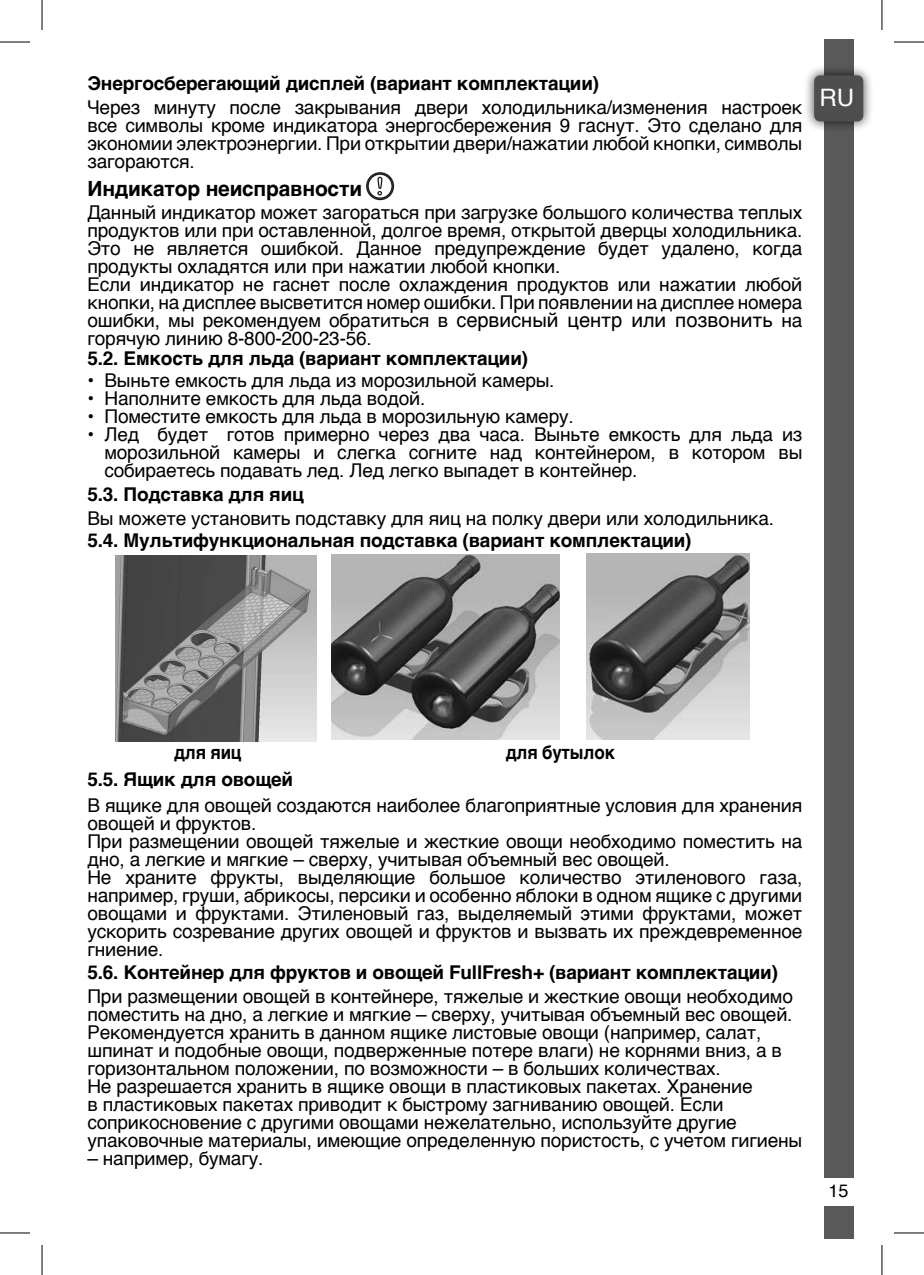
<style>
.page{position:relative;width:924px;height:1275px;background:#fff}
.page>*{position:absolute;margin:0;border:0;box-sizing:border-box;transform-origin:0 0}
.t1{font:24px "Helvetica";color:#fff}
.t2{font:700 20.8px "Helvetica";letter-spacing:-.01em;color:#000}
.t3{font:19px/18px "Helvetica";letter-spacing:-.01em;color:#000;text-align:justify}
.t4{font:700 19px "Helvetica";letter-spacing:-.01em;color:#000}
.t5{font:700 19px "Helvetica";letter-spacing:-.01em;color:#000;scale:.89 1}
.t6{font:18px "Helvetica";color:#000}
.s1{font-size:20px}
</style>
<div class="page">
<div style="left:823px;top:39px;width:30px;height:1138px;background:#595959"></div>
<div style="left:823px;top:1205px;width:30px;height:33px;background:#595959"></div>
<div style="left:802px;top:64px;width:72px;height:68px;background:#000;opacity:.75"></div>
<div style="left:813px;top:75px;width:49px;height:46px;background:#4e4e4e;border-radius:6px"></div>
<img style="left:116px;top:555px;width:200px;height:187px">
<img style="left:331px;top:554px;width:228px;height:185px">
<img style="left:586px;top:553px;width:162px;height:187px">
<svg style="left:366px;top:172px;width:28px;height:28px"></svg>
<hr style="left:0;top:42px;width:30px;height:1px;background:#000">
<hr style="left:893px;top:42px;width:30px;height:1px;background:#000">
<hr style="left:0;top:1232px;width:30px;height:1px;background:#000">
<hr style="left:893px;top:1232px;width:30px;height:1px;background:#000">
<hr style="left:42px;top:0;width:1px;height:30px;background:#000">
<hr style="left:42px;top:1245px;width:1px;height:30px;background:#000">
<hr style="left:881px;top:0;width:1px;height:30px;background:#000">
<hr style="left:881px;top:1245px;width:1px;height:30px;background:#000">
<p class="t4" style="left:87px;top:68px;width:513px">Энергосберегающий дисплей (вариант комплектации)</p>
<p class="t3" style="left:87px;top:99px;width:716px">Через минуту после закрывания двери холодильника/изменения настроек все символы кроме индикатора энергосбережения 9 гаснут. Это сделано для экономии электроэнергии. При открытии двери/нажатии любой кнопки, символы загораются.</p>
<p class="t2" style="left:87px;top:172px;width:276px">Индикатор неисправности</p>
<p class="t3" style="left:87px;top:204px;width:716px">Данный индикатор может загораться при загрузке большого количества теплых продуктов или при оставленной, долгое время, открытой дверцы холодильника.<br>Это не является ошибкой. Данное предупреждение будет удалено, когда продукты охладятся или при нажатии любой кнопки.</p>
<p class="t3" style="left:87px;top:276px;width:716px">Если индикатор не гаснет после охлаждения продуктов или нажатии любой кнопки, на дисплее высветится номер ошибки. При появлении на дисплее номера ошибки, мы рекомендуем обратиться в <span class="s1">сервисный центр или позвонить</span> на горячую линию 8-800-200-23-56.</p>
<p class="t4" style="left:87px;top:343px;width:442px">5.2. Eмкость для льда (вариант комплектации)</p>
<p class="t3" style="left:87px;top:372px;width:468px">• Выньте eмкость для льда из морозильной камеры.</p>
<p class="t3" style="left:87px;top:390px;width:339px">• Наполните eмкость для льда водой.</p>
<p class="t3" style="left:87px;top:408px;width:487px">• Поместите eмкость для льда в морозильную камеру.</p>
<p class="t3" style="left:104px;top:426px;width:699px;text-indent:-17px">• Лeд будет готов примерно через два часа. Выньте eмкость для льда из морозильной камеры и слегка согните над контейнером, в котором вы собираетесь подавать лeд. Лeд легко выпадет в контейнер.</p>
<p class="t4" style="left:87px;top:479px;width:218px">5.3. Подставка для яиц</p>
<p class="t3" style="left:87px;top:509px;width:688px">Вы можете установить подставку для яиц на полку двери или холодильника.</p>
<p class="t4" style="left:87px;top:524px;width:605px">5.4. Мультифункциональная подставка (вариант комплектации)</p>
<p class="t1" style="left:819px;top:79px;width:36px">RU</p>
<p class="t5" style="left:174px;top:736px;width:77px">для яиц</p>
<p class="t5" style="left:505px;top:736px;width:124px">для бутылок</p>
<p class="t4" style="left:87px;top:764px;width:207px">5.5. Ящик для овощей</p>
<p class="t3" style="left:87px;top:796px;width:716px">В ящике для овощей создаются наиболее благоприятные условия для хранения овощей и фруктов.</p>
<p class="t3" style="left:87px;top:832px;width:716px">При размещении овощей тяжелые и жесткие овощи необходимо поместить на дно, а легкие и мягкие – сверху, учитывая объемный вес овощей.</p>
<p class="t3" style="left:87px;top:868px;width:716px">Не храните фрукты, выделяющие большое количество этиленового газа, например, груши, абрикосы, персики и особенно яблоки в одном ящике с другими овощами и фруктами. Этиленовый газ, выделяемый этими фруктами, может ускорить созревание других овощей и фруктов и вызвать их преждевременное гниение.</p>
<p class="t4" style="left:87px;top:957px;width:691px">5.6. Контейнер для фруктов и овощей FullFresh+ (вариант комплектации)</p>
<p class="t3" style="left:87px;top:988px;width:706px">При размещении овощей в контейнере, тяжелые и жесткие овощи необходимо поместить на дно, а легкие и мягкие – сверху, учитывая объемный вес овощей.</p>
<p class="t3" style="left:87px;top:1024px;width:695px;text-align:left">Рекомендуется хранить в данном ящике листовые овощи (например, салат, шпинат и подобные овощи, подверженные потере влаги) не корнями вниз, а в горизонтальном положении, по возможности – в больших количествах.</p>
<p class="t3" style="left:87px;top:1078px;width:716px;text-align:left">Не разрешается хранить в ящике овощи в пластиковых пакетах. Хранение<br>в пластиковых пакетах приводит к быстрому загниванию овощей. Если соприкосновение с другими овощами нежелательно, используйте другие упаковочные материалы, имеющие определенную пористость, с учетом гигиены</p>
<p class="t3" style="left:87px;top:1150px;width:177px">– например, бумагу.</p>
<p class="t6" style="left:828px;top:1177px;width:22px">15</p>
</div>
